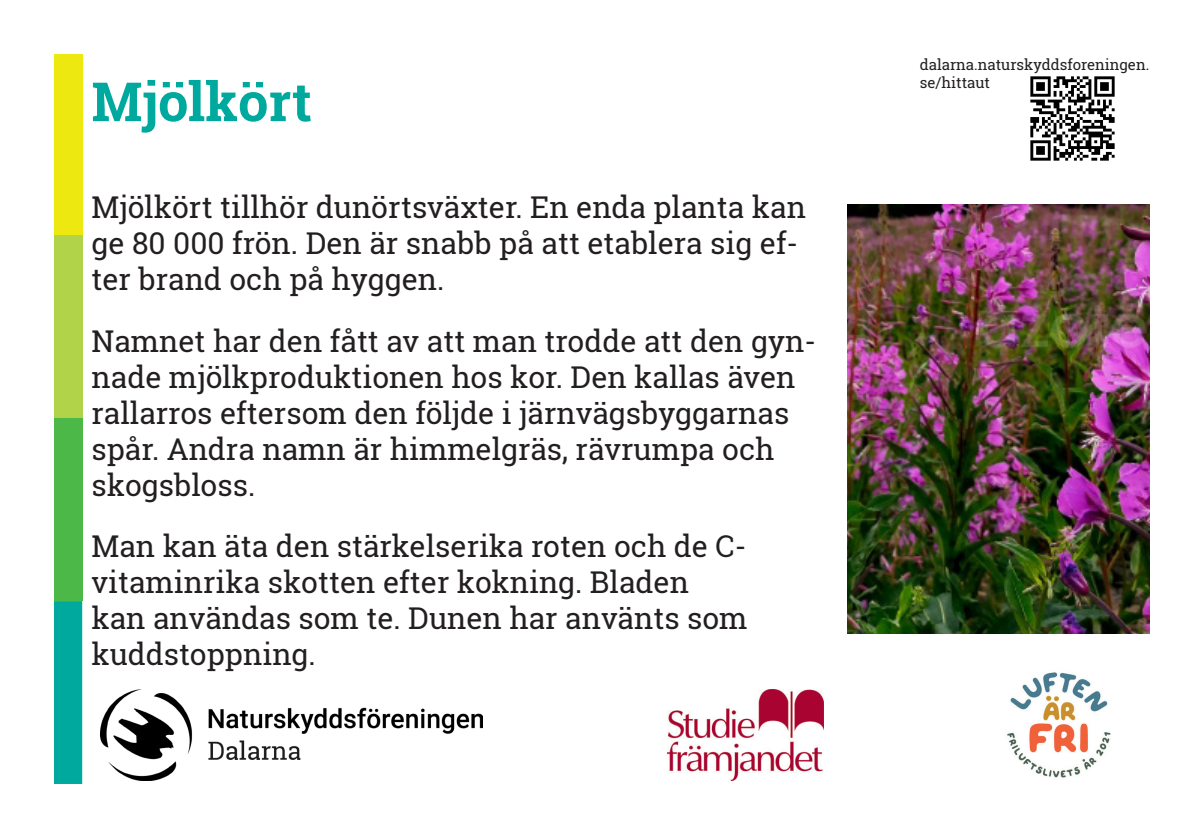
<style>
.page{position:relative;width:1204px;height:838px;background:#fff}
.page>*{position:absolute;margin:0;border:0;box-sizing:border-box;transform-origin:0 0}
.t1{font:700 54px "Roboto Slab PRINT";color:#00a99d}
.t2{font:30px/36px "Roboto Slab PRINT";color:#231f20}
.t3{font:15px/18px "Roboto Slab PRINT";color:#231f20}
</style>
<div class="page">
<div style="left:54px;top:54px;width:28px;height:183px;background:#ece810"></div>
<div style="left:54px;top:235px;width:28px;height:183px;background:#b1d349"></div>
<div style="left:54px;top:418px;width:28px;height:183px;background:#4cb848"></div>
<div style="left:54px;top:601px;width:28px;height:183px;background:#00a99d"></div>
<img style="left:100px;top:689px;width:382px;height:91px">
<img style="left:667px;top:689px;width:156px;height:91px">
<img style="left:1007px;top:672px;width:104px;height:106px">
<img style="left:1030px;top:76px;width:85px;height:85px">
<img style="left:847px;top:204px;width:302px;height:429px">
<p class="t1" style="left:91px;top:64px;width:222px">Mjölkört</p>
<p class="t2" style="left:91px;top:189px;width:716px">Mjölkört tillhör dunörtsväxter. En enda planta kan ge 80 000 frön. Den är snabb på att etablera sig ef&shy;ter brand och på hyggen.</p>
<p class="t2" style="left:91px;top:322px;width:726px">Namnet har den fått av att man trodde att den gyn&shy;nade mjölkproduktionen hos kor. Den kallas även rallarros eftersom den följde i järnvägsbyggarnas spår. Andra namn är himmelgräs, rävrumpa och skogsbloss.</p>
<p class="t2" style="left:91px;top:527px;width:656px">Man kan äta den stärkelserika roten och de C-</p>
<p class="t2" style="left:91px;top:563px;width:657px">vitaminrika skotten efter kokning. Bladen kan användas som te. Dunen har använts som kuddstoppning.</p>
<p class="t3" style="left:919px;top:55px;width:231px">dalarna.naturskyddsforeningen. se/hittaut</p>
</div>
